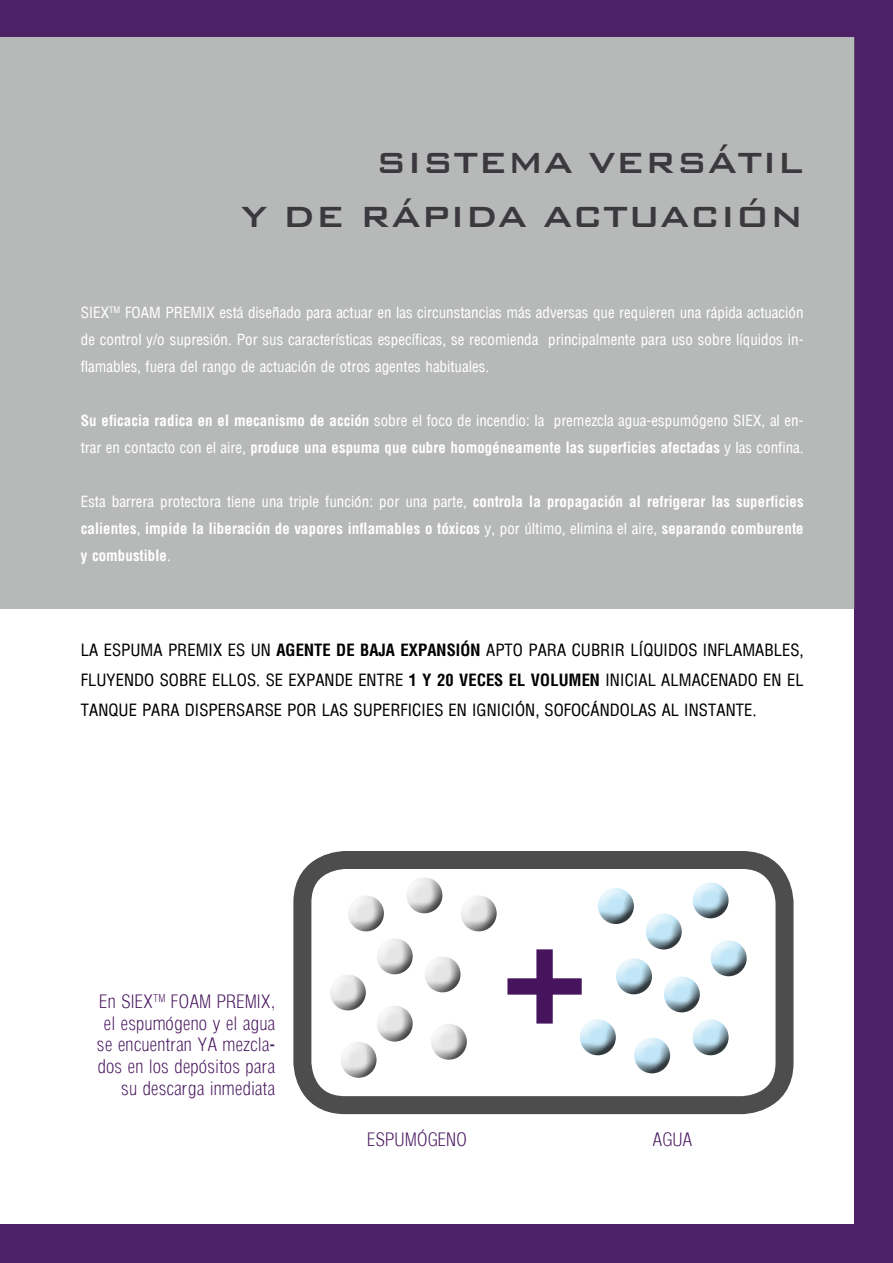
<style>
.page{position:relative;width:893px;height:1263px;background:#fff}
.page>*{position:absolute;margin:0;border:0;box-sizing:border-box;transform-origin:0 0}
.t1{font:500 39px/54px "Bank Gothic BT";color:#3b393e;text-align:right}
.t2{font:300 condensed 18px/21.6px "Arena";color:#46145d;text-align:right}
.t3{font:16.5px "Arena Condensed";color:#000}
.t4{font:700 condensed 16.5px "Arena";color:#000}
.t5{font:15px/27px "Arena Condensed";color:#fff;text-align:justify}
.t6{font:700 condensed 15px/27px "Arena";color:#fff}
.s1{font-family:"Arena";font-weight:700;font-stretch:condensed}
.s2{font-family:"Arena Condensed";font-weight:400;font-stretch:normal}
</style>
<div class="page">
<div style="left:0;top:0;width:893px;height:37px;background:#4e2066"></div>
<div style="left:0;top:1225px;width:893px;height:38px;background:#4e2066"></div>
<div style="left:855px;top:0;width:38px;height:1263px;background:#4e2066"></div>
<div style="left:0;top:37px;width:855px;height:571px;background:#b7b8b8"></div>
<div style="left:293px;top:851px;width:500px;height:263px;border:18px solid #000;border-radius:43px"></div>
<div style="left:347px;top:893px;width:37px;height:39px;background:#000;opacity:.75"></div>
<div style="left:405px;top:875px;width:38px;height:39px;background:#000;opacity:.75"></div>
<div style="left:376px;top:936px;width:37px;height:39px;background:#000;opacity:.75"></div>
<div style="left:424px;top:954px;width:37px;height:39px;background:#000;opacity:.75"></div>
<div style="left:376px;top:1003px;width:37px;height:39px;background:#000;opacity:.75"></div>
<div style="left:329px;top:972px;width:37px;height:39px;background:#000;opacity:.75"></div>
<div style="left:430px;top:1021px;width:37px;height:39px;background:#000;opacity:.75"></div>
<div style="left:340px;top:1039px;width:37px;height:39px;background:#000;opacity:.75"></div>
<div style="left:460px;top:893px;width:37px;height:39px;background:#000;opacity:.75"></div>
<div style="left:692px;top:1018px;width:39px;height:27px;background:#fff;opacity:.75"></div>
<div style="left:692px;top:1021px;width:39px;height:36px;background:#000;opacity:.75"></div>
<div style="left:634px;top:1036px;width:39px;height:27px;background:#fff;opacity:.75"></div>
<div style="left:634px;top:1039px;width:39px;height:36px;background:#000;opacity:.75"></div>
<div style="left:663px;top:975px;width:39px;height:27px;background:#fff;opacity:.75"></div>
<div style="left:663px;top:978px;width:39px;height:36px;background:#000;opacity:.75"></div>
<div style="left:615px;top:957px;width:39px;height:27px;background:#fff;opacity:.75"></div>
<div style="left:615px;top:960px;width:39px;height:36px;background:#000;opacity:.75"></div>
<div style="left:692px;top:881px;width:39px;height:27px;background:#fff;opacity:.75"></div>
<div style="left:692px;top:884px;width:39px;height:36px;background:#000;opacity:.75"></div>
<div style="left:710px;top:939px;width:39px;height:27px;background:#fff;opacity:.75"></div>
<div style="left:710px;top:942px;width:39px;height:36px;background:#000;opacity:.75"></div>
<div style="left:645px;top:912px;width:39px;height:27px;background:#fff;opacity:.75"></div>
<div style="left:645px;top:915px;width:39px;height:36px;background:#000;opacity:.75"></div>
<div style="left:597px;top:887px;width:39px;height:26px;background:#fff;opacity:.75"></div>
<div style="left:597px;top:890px;width:39px;height:36px;background:#000;opacity:.75"></div>
<div style="left:579px;top:1018px;width:39px;height:27px;background:#fff;opacity:.75"></div>
<div style="left:579px;top:1021px;width:39px;height:36px;background:#000;opacity:.75"></div>
<div style="left:536px;top:949px;width:17px;height:74px;background:#46145d;border:2px solid #46145d"></div>
<div style="left:507px;top:978px;width:75px;height:17px;background:#46145d;border:2px solid #46145d"></div>
<h1 class="t1" style="left:241px;top:135px;width:564px">SISTEMA VERSÁTIL<br>Y DE RÁPIDA ACTUACIÓN</h1>
<p class="t5" style="left:81px;top:299px;width:724px">SIEX<sup>TM</sup> FOAM PREMIX está diseñado para actuar en las circunstancias más adversas que requieren una rápida actuación de control y/o supresión. Por sus características específicas, se recomienda principalmente para uso sobre líquidos in&shy;flamables, fuera del rango de actuación de otros agentes habituales.</p>
<p class="t5" style="left:81px;top:407px;width:724px"><span class="s1">Su eficacia radica en el mecanismo de acción</span> sobre el foco de incendio: la premezcla agua-espumógeno SIEX, al en-</p>
<p class="t6" style="left:81px;top:434px;width:724px"><span class="s2">trar en contacto con el aire,</span> produce una espuma que cubre homogéneamente las superficies afectadas <span class="s2">y las confina.</span></p>
<p class="t5" style="left:81px;top:488px;width:724px">Esta barrera protectora tiene una triple función: por una parte, <span class="s1">controla la propagación al refrigerar las superficies</span></p>
<p class="t6" style="left:81px;top:515px;width:724px">calientes<span class="s2">,</span> impide la liberación de vapores inflamables o tóxicos <span class="s2">y, por último, elimina el aire,</span> separando comburente y combustible<span class="s2">.</span></p>
<p class="t3" style="left:81px;top:641px;width:416px">La espuma PREMIX es un <span class="s1">agente de baja expansión</span> apto</p>
<p class="t3" style="left:528px;top:641px;width:11px">para</p>
<p class="t3" style="left:572px;top:641px;width:38px">cubrir</p>
<p class="t3" style="left:630px;top:641px;width:98px">líqui dos inflama</p>
<p class="t3" style="left:764px;top:641px;width:41px">bles,</p>
<p class="t3" style="left:81px;top:671px;width:141px">fluyendo sobre ellos</p>
<p class="t3" style="left:256px;top:671px;width:42px">. se expa</p>
<p class="t3" style="left:325px;top:671px;width:62px">nde entre</p>
<p class="t4" style="left:409px;top:670px;width:220px">1 y 20 veces el volumen <span class="s2">i nicial</span></p>
<p class="t3" style="left:661px;top:671px;width:11px">almace</p>
<p class="t3" style="left:718px;top:671px;width:78px">nado en el</p>
<p class="t3" style="left:81px;top:701px;width:72px">tanque para</p>
<p class="t3" style="left:185px;top:701px;width:20px">dispersarse</p>
<p class="t3" style="left:287px;top:701px;width:11px">por</p>
<p class="t3" style="left:322px;top:701px;width:10px">las</p>
<p class="t3" style="left:353px;top:701px;width:28px">superficies</p>
<p class="t3" style="left:449px;top:701px;width:106px">en ignición, sofoc</p>
<p class="t3" style="left:590px;top:701px;width:40px">ándolas</p>
<p class="t3" style="left:662px;top:701px;width:96px">al instante.</p>
<p class="t2" style="left:97px;top:991px;width:180px">En SIEX<sup>TM</sup> FOAM PREMIX, el espumógeno y el agua se encuentran YA mezcla&shy;dos en los depósitos para su descarga inmediata</p>
<p class="t2" style="left:367px;top:1128px;width:99px">espumógeno</p>
<p class="t2" style="left:652px;top:1128px;width:39px">agua</p>
</div>
